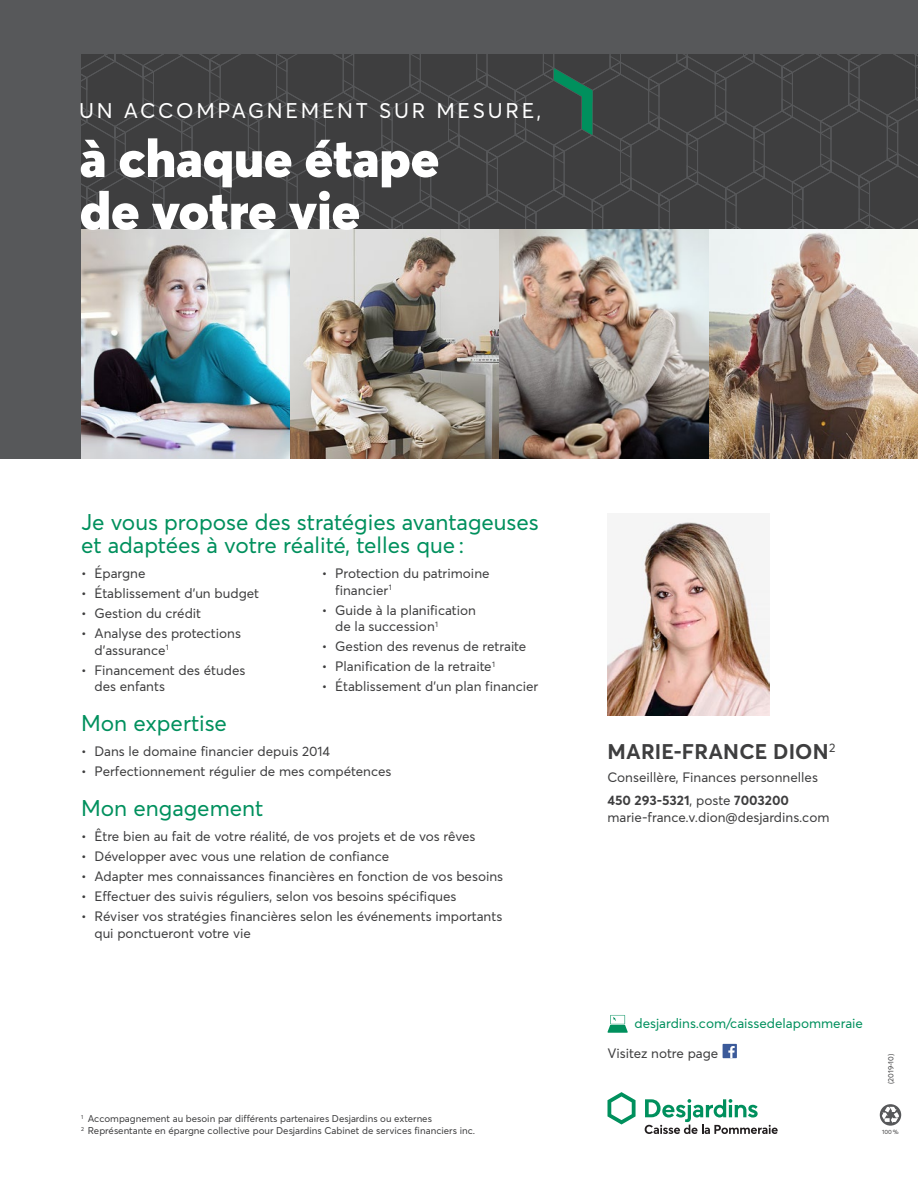
<style>
.page{position:relative;width:918px;height:1188px;background:#fff}
.page>*{position:absolute;margin:0;border:0;box-sizing:border-box;transform-origin:0 0}
.t1{font:900 52.5px/52.5px "Averta";color:#fff}
.t2{font:22.5px/22.5px "Averta";color:#00905d}
.t3{font:21px "Averta";letter-spacing:.13em;color:#fff}
.t4{font:700 21px "Averta";letter-spacing:.01em;color:#3e3e3f}
.t5{font:13.5px/16.5px "Averta";color:#3e3e3f}
.t6{font:13.5px "Averta";color:#00905d}
.Note{font:9.75px "Averta";color:#3e3e3f}
.t7{font:7.5px "Averta";color:#3e3e3f}
.t8{font:6px "Averta";color:#3e3e3f}
.s1{font-weight:700}
</style>
<div class="page">
<div style="left:0;top:0;width:918px;height:459px;background:#57585a"></div>
<img style="left:81px;top:230px;width:837px;height:229px">
<svg style="left:880px;top:1104px;width:21px;height:22px"></svg>
<svg style="left:81px;top:54px;width:837px;height:176px;background:#404142"></svg>
<svg style="left:608px;top:1015px;width:20px;height:18px"></svg>
<div style="left:723px;top:1044px;width:14px;height:14px;background:#3b5a9a"></div>
<svg style="left:728px;top:1046px;width:7px;height:12px"></svg>
<svg style="left:608px;top:1092px;width:28px;height:33px"></svg>
<svg style="left:645px;top:1099px;width:133px;height:35px"></svg>
<img style="left:608px;top:518px;width:162px;height:198px">
<h1 class="t3" style="left:79px;top:97px;width:464px">UN ACCOMPAGNEMENT SUR MESURE,</h1>
<h1 class="t1" style="left:80px;top:131px;width:361px">à chaque étape de votre vie</h1>
<h2 class="t2" style="left:81px;top:511px;width:459px">Je vous propose des stratégies avantageuses et adaptées à votre réalité, telles que :</h2>
<p class="t5" style="left:81px;top:565px;width:66px">• Épargne</p>
<p class="t5" style="left:81px;top:585px;width:180px">• Établissement d’un budget</p>
<p class="t5" style="left:81px;top:605px;width:122px">• Gestion du crédit</p>
<p class="t5" style="left:94px;top:625px;width:148px;text-indent:-14px">• Analyse des protections d’assurance <sup>1</sup></p>
<p class="t5" style="left:94px;top:662px;width:152px;text-indent:-14px">• Financement des études des enfants</p>
<p class="t5" style="left:335px;top:565px;width:156px;text-indent:-14px">• Protection du patrimoine financier <sup>1</sup></p>
<p class="t5" style="left:335px;top:602px;width:142px;text-indent:-14px">• Guide à la planification de la succession <sup>1</sup></p>
<p class="t5" style="left:322px;top:638px;width:206px">• Gestion des revenus de retraite</p>
<p class="t5" style="left:322px;top:658px;width:175px">• Planification de la retraite <sup>1</sup></p>
<p class="t5" style="left:322px;top:678px;width:218px">• Établissement d’un plan financier</p>
<h2 class="t2" style="left:81px;top:711px;width:148px">Mon expertise</h2>
<p class="t5" style="left:81px;top:743px;width:251px">• Dans le domaine financier depuis 2014</p>
<p class="t5" style="left:81px;top:763px;width:312px">• Perfectionnement régulier de mes compétences</p>
<h2 class="t2" style="left:81px;top:796px;width:184px">Mon engagement</h2>
<p class="t5" style="left:81px;top:828px;width:396px">• Être bien au fait de votre réalité, de vos projets et de vos rêves</p>
<p class="t5" style="left:81px;top:848px;width:310px">• Développer avec vous une relation de confiance</p>
<p class="t5" style="left:81px;top:868px;width:424px">• Adapter mes connaissances financières en fonction de vos besoins</p>
<p class="t5" style="left:81px;top:888px;width:377px">• Effectuer des suivis réguliers, selon vos besoins spécifiques</p>
<p class="t5" style="left:94px;top:908px;width:409px;text-indent:-14px">• Réviser vos stratégies financières selon les événements importants qui ponctueront votre vie</p>
<p class="t4" style="left:608px;top:738px;width:230px">MARIE-FRANCE DION <sup>2</sup></p>
<p class="t5" style="left:608px;top:769px;width:212px">Conseillère, Finances personnelles</p>
<p class="t5" style="left:608px;top:792px;width:223px"><span class="s1">450 293-5321</span>, poste <span class="s1">7003200 </span>marie-france.v.dion@desjardins.com</p>
<p class="t6" style="left:634px;top:1015px;width:230px">desjardins.com/caissedelapommeraie</p>
<p class="t5" style="left:608px;top:1045px;width:112px">Visitez notre page</p>
<p class="t7" style="left:886px;top:1084px;width:32px;rotate:-90deg">(2019-10)</p>
<p class="Note" style="left:81px;top:1112px;width:353px"><sup>1</sup> Accompagnement au besoin par différents partenaires Desjardins ou externes</p>
<p class="Note" style="left:81px;top:1124px;width:396px"><sup>2</sup> Représentante en épargne collective pour Desjardins Cabinet de services financiers inc.</p>
<p class="t8" style="left:882px;top:1128px;width:18px">100 %</p>
</div>
